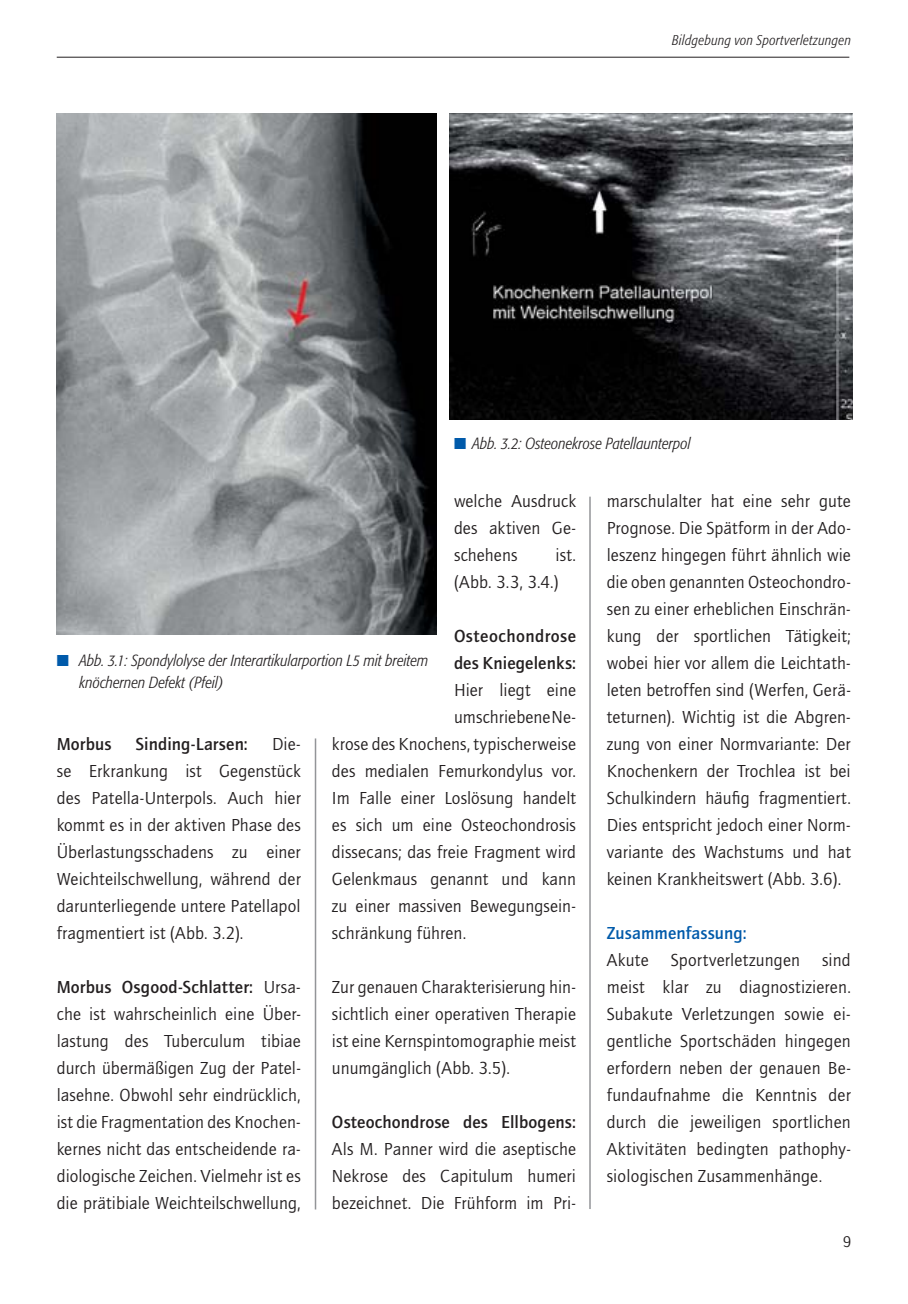
<style>
.page{position:relative;width:908px;height:1304px;background:#fff}
.page>*{position:absolute;margin:0;border:0;box-sizing:border-box;transform-origin:0 0}
.t1{font:18px/27px "Quay";letter-spacing:.005em;color:#231f20;text-align:justify}
.t2{font:700 18px/27px "Quay";letter-spacing:.015em;color:#231f20}
.t3{font:700 18px "Quay";letter-spacing:.005em;color:#005aaa}
.t4{font:italic 300 condensed 16px/22px "Formata";color:#231f20}
.t5{font:16px "Quay";color:#231f20}
.t6{font:italic 300 condensed 14px "Formata";letter-spacing:.02em;color:#231f20}
.s1{color:#005aaa}
.s2{font-weight:700}
</style>
<div class="page">
<hr style="left:589px;top:497px;width:1px;height:712px;background:#939598">
<hr style="left:314px;top:738px;width:2px;height:471px;background:#939598">
<img style="left:57px;top:113px;width:380px;height:522px">
<img style="left:449px;top:113px;width:403px;height:307px">
<hr style="left:57px;top:57px;width:792px;height:1px;background:#231f20">
<p class="t6" style="left:671px;top:34px;width:180px">Bildgebung von Sportverletzungen</p>
<p class="t4" style="left:454px;top:433px;width:238px"><span class="s1">■</span> Abb. 3.2: Osteonekrose Patellaunterpol</p>
<p class="t1" style="left:454px;top:489px;width:123px">welche Ausdruck des aktiven Ge&shy;schehens</p>
<p class="t1" style="left:454px;top:543px;width:123px;text-indent:101px">ist. (Abb. 3.3, 3.4.)</p>
<p class="t2" style="left:454px;top:624px;width:123px">Osteochondrose des Kniegelenks:</p>
<p class="t1" style="left:454px;top:678px;width:123px">Hier liegt eine</p>
<p class="t1" style="left:454px;top:705px;width:123px">umschriebene Ne-</p>
<p class="t1" style="left:332px;top:732px;width:245px">krose des Knochens, typischerweise</p>
<p class="t1" style="left:332px;top:759px;width:245px">des medialen Femurkondylus vor.</p>
<p class="t1" style="left:332px;top:786px;width:245px">Im Falle einer Loslösung handelt</p>
<p class="t1" style="left:332px;top:813px;width:245px">es sich um eine Osteochondrosis</p>
<p class="t1" style="left:332px;top:840px;width:245px">dissecans; das freie Fragment wird</p>
<p class="t1" style="left:332px;top:867px;width:245px">Gelenkmaus genannt und kann</p>
<p class="t1" style="left:332px;top:894px;width:245px">zu einer massiven Bewegungsein-</p>
<p class="t1" style="left:332px;top:921px;width:136px">schränkung führen.</p>
<p class="t1" style="left:332px;top:975px;width:245px">Zur genauen Charakterisierung hin&shy;sichtlich einer operativen Therapie ist eine Kernspintomographie meist unumgänglich (Abb. 3.5).</p>
<p class="t2" style="left:332px;top:1110px;width:245px">Osteochondrose des Ellbogens:</p>
<p class="t1" style="left:332px;top:1137px;width:245px">Als M. Panner wird die aseptische Nekrose des Capitulum humeri bezeichnet. Die Frühform im Pri-</p>
<p class="t4" style="left:79px;top:650px;width:350px;text-indent:-23px"><span class="s1">■</span> Abb. 3.1: Spondylolyse der Interartikularportion L5 mit breitem knöchernen Defekt (Pfeil)</p>
<p class="t1" style="left:57px;top:732px;width:245px;text-indent:215px">Die&shy;se Erkrankung ist Gegenstück des Patella-Unterpols. Auch hier kommt es in der aktiven Phase des Überlastungsschadens zu einer Weichteilschwellung, während der darunterliegende untere Patellapol fragmentiert ist (Abb. 3.2).</p>
<p class="t1" style="left:57px;top:975px;width:245px"><span class="s2">Morbus Osgood-Schlatter:</span> Ursa&shy;che ist wahrscheinlich eine Über&shy;lastung des Tuberculum tibiae durch übermäßigen Zug der Patel&shy;lasehne. Obwohl sehr eindrücklich, ist die Fragmentation des Knochen&shy;kernes nicht das entscheidende ra&shy;diologische Zeichen. Vielmehr ist es die prätibiale Weichteilschwellung,</p>
<p class="t2" style="left:57px;top:732px;width:56px">Morbus</p>
<p class="t2" style="left:135px;top:732px;width:114px">Sinding-Larsen:</p>
<p class="t1" style="left:606px;top:489px;width:245px">marschulalter hat eine sehr gute Prognose. Die Spätform in der Ado&shy;leszenz hingegen führt ähnlich wie die oben genannten Osteochondro&shy;sen zu einer erheblichen Einschrän&shy;kung der sportlichen Tätigkeit; wobei hier vor allem die Leichtath&shy;leten betroffen sind (Werfen, Gerä&shy;teturnen). Wichtig ist die Abgren&shy;zung von einer Normvariante: Der Knochenkern der Trochlea ist bei Schulkindern häufig fragmentiert.<br>Dies entspricht jedoch einer Norm&shy;variante des Wachstums und hat keinen Krankheitswert (Abb. 3.6).</p>
<p class="t3" style="left:606px;top:926px;width:141px">Zusammenfassung:</p>
<p class="t1" style="left:606px;top:948px;width:245px">Akute Sportverletzungen sind meist klar zu diagnostizieren.<br>Subakute Verletzungen sowie ei&shy;gentliche Sportschäden hingegen erfordern neben der genauen Be&shy;fundaufnahme die Kenntnis der durch die jeweiligen sportlichen Aktivitäten bedingten pathophy&shy;siologischen Zusammenhänge.</p>
<p class="t5" style="left:842px;top:1235px;width:10px">9</p>
</div>
